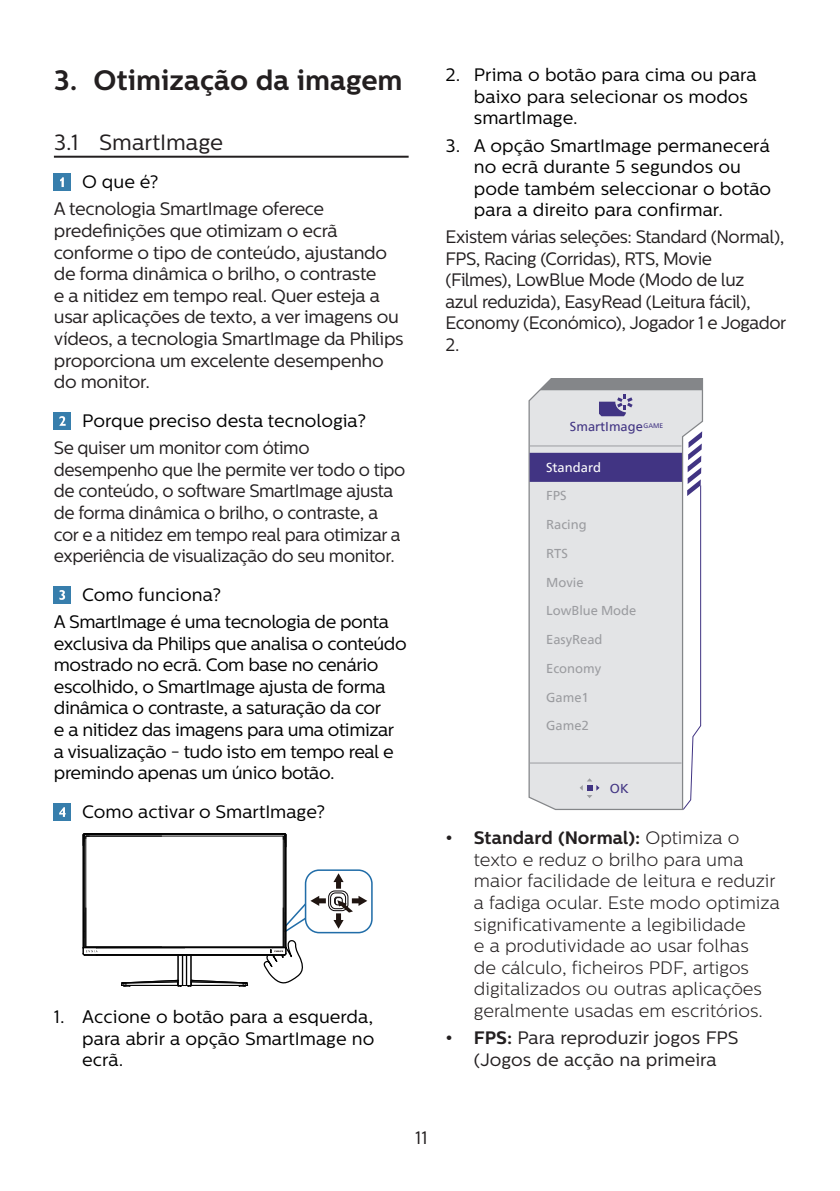
<style>
.page{position:relative;width:840px;height:1191px;background:#fff}
.page>*{position:absolute;margin:0;border:0;box-sizing:border-box;transform-origin:0 0}
.t1{font:700 28px "Centrale Sans";color:#231f20}
.t2{font:22px "Centrale Sans";color:#231f20}
.chapter-paragraph{font:18px/21.6px "Centrale Sans";letter-spacing:-.025em;color:#231f20;scale:.96 1}
.chapter-paragraph-2{font:18px/21.6px "Centrale Sans";letter-spacing:-.025em;color:#000}
.chapter-paragraph-3{font:18px/21.6px "Centrale Sans";letter-spacing:-.025em;color:#231f20}
.t3{font:300 18px/21.6px "Centrale Sans";color:#231f20}
.chapter-paragraph-4{font:18px/21.6px "Centrale Sans";color:#000}
.Heading_4{font:18px "Centrale Sans";color:#000}
.chapter-paragraph-5{font:18px/21.6px "Centrale Sans";color:#231f20;text-align:center}
.t4{font:12.8px "Neue Frutiger World";color:#9b9ca0}
.t5{font:12.8px "Neue Frutiger World";color:#413483}
.t6{font:12.8px "Neue Frutiger World";color:#fff}
.s1{font-weight:700}
</style>
<div class="page">
<hr style="left:54px;top:156px;width:354px;height:2px;background:#231f20">
<div style="left:54px;top:174px;width:17px;height:17px;background:#377eac"></div>
<svg style="left:60px;top:177px;width:4px;height:10px"></svg>
<div style="left:54px;top:412px;width:17px;height:17px;background:#377eac"></div>
<svg style="left:59px;top:416px;width:7px;height:10px"></svg>
<div style="left:54px;top:586px;width:17px;height:17px;background:#377eac"></div>
<svg style="left:59px;top:590px;width:6px;height:10px"></svg>
<div style="left:54px;top:803px;width:17px;height:17px;background:#377eac"></div>
<svg style="left:59px;top:807px;width:7px;height:10px"></svg>
<div style="left:304px;top:869px;width:68px;height:64px;border:2px solid #216da8;border-radius:14px"></div>
<svg style="left:333px;top:873px;width:10px;height:15px"></svg>
<div style="left:328px;top:890px;width:20px;height:21px;border:1px solid #080305;border-radius:6px"></div>
<div style="left:330px;top:892px;width:16px;height:17px;border:1px solid #080305;border-radius:5px"></div>
<hr style="left:83px;top:835px;width:1px;height:112px;background:#030303">
<hr style="left:84px;top:835px;width:1px;height:112px;background:#030303">
<hr style="left:85px;top:836px;width:1px;height:111px;background:#030303">
<hr style="left:84px;top:954px;width:200px;height:1px;background:#030303">
<hr style="left:84px;top:947px;width:201px;height:1px;background:#030303">
<hr style="left:86px;top:946px;width:197px;height:1px;background:#030303">
<svg style="left:84px;top:912px;width:1px;height:26px"></svg>
<hr style="left:177px;top:955px;width:1px;height:30px;background:#030303">
<hr style="left:178px;top:955px;width:1px;height:30px;background:#030303">
<hr style="left:182px;top:955px;width:1px;height:30px;background:#030303">
<hr style="left:186px;top:955px;width:1px;height:30px;background:#030303">
<hr style="left:190px;top:955px;width:1px;height:30px;background:#030303">
<hr style="left:191px;top:955px;width:1px;height:30px;background:#030303">
<hr style="left:86px;top:835px;width:197px;height:1px;background:#030303">
<hr style="left:84px;top:834px;width:200px;height:1px;background:#030303">
<hr style="left:84px;top:833px;width:200px;height:1px;background:#030303">
<hr style="left:283px;top:836px;width:1px;height:111px;background:#030303">
<hr style="left:284px;top:835px;width:1px;height:112px;background:#030303">
<hr style="left:285px;top:835px;width:1px;height:118px;background:#030303">
<svg style="left:83px;top:833px;width:14px;height:12px"></svg>
<svg style="left:121px;top:980px;width:127px;height:6px"></svg>
<svg style="left:279px;top:833px;width:7px;height:14px"></svg>
<svg style="left:262px;top:895px;width:111px;height:89px"></svg>
<svg style="left:83px;top:947px;width:14px;height:8px"></svg>
<div style="left:528px;top:378px;width:175px;height:432px;background:#e3e4e6"></div>
<svg style="left:682px;top:431px;width:19px;height:379px"></svg>
<hr style="left:529px;top:445px;width:152px;height:1px;background:#9b9ca0">
<hr style="left:529px;top:762px;width:152px;height:1px;background:#9b9ca0">
<div style="left:529px;top:453px;width:152px;height:29px;background:#413483"></div>
<svg style="left:579px;top:778px;width:20px;height:20px"></svg>
<svg style="left:539px;top:378px;width:162px;height:38px;background:#bbbcc3"></svg>
<p class="t1" style="left:54px;top:63px;width:350px">3. Otimização da imagem</p>
<p class="t2" style="left:54px;top:130px;width:171px">3.1 SmartImage</p>
<p class="Heading_4" style="left:82px;top:171px;width:78px">O que é?</p>
<p class="chapter-paragraph-3" style="left:54px;top:198px;width:351px">A tecnologia SmartImage oferece predefinições que otimizam o ecrã conforme o tipo de conteúdo, ajustando de forma dinâmica o brilho, o contraste<br>e a nitidez em tempo real. Quer esteja a usar aplicações de texto, a ver imagens ou vídeos, a tecnologia SmartImage da Philips proporciona um excelente desempenho do monitor.</p>
<p class="Heading_4" style="left:82px;top:410px;width:285px">Porque preciso desta tecnologia?</p>
<p class="chapter-paragraph" style="left:54px;top:437px;width:367px">Se quiser um monitor com ótimo desempenho que lhe permite ver todo o tipo de conteúdo, o software SmartImage ajusta de forma dinâmica o brilho, o contraste, a cor e a nitidez em tempo real para otimizar a experiência de visualização do seu monitor.</p>
<p class="Heading_4" style="left:82px;top:584px;width:140px">Como funciona?</p>
<p class="chapter-paragraph-2" style="left:54px;top:611px;width:354px">A SmartImage é uma tecnologia de ponta exclusiva da Philips que analisa o conteúdo mostrado no ecrã. Com base no cenário escolhido, o SmartImage ajusta de forma dinâmica o contraste, a saturação da cor<br>e a nitidez das imagens para uma otimizar a visualização - tudo isto em tempo real e premindo apenas um único botão.</p>
<p class="Heading_4" style="left:82px;top:801px;width:244px">Como activar o SmartImage?</p>
<p class="chapter-paragraph-2" style="left:82px;top:1006px;width:293px;text-align:justify;text-indent:-28px">1. Accione o botão para a esquerda, para abrir a opção SmartImage no ecrã.</p>
<p class="chapter-paragraph-4" style="left:473px;top:64px;width:284px;text-indent:-28px">2. Prima o botão para cima ou para baixo para selecionar os modos smartImage.</p>
<p class="chapter-paragraph-4" style="left:473px;top:135px;width:299px;text-indent:-28px">3. A opção SmartImage permanecerá no ecrã durante 5 segundos ou pode também seleccionar o botão para a direito para confirmar.</p>
<p class="chapter-paragraph" style="left:445px;top:226px;width:356px">Existem várias seleções: Standard (Normal), FPS, Racing (Corridas), RTS, Movie<br>(Filmes), LowBlue Mode (Modo de luz<br>azul reduzida), EasyRead (Leitura fácil), Economy (Económico), Jogador 1 e Jogador 2.</p>
<p class="t5" style="left:569px;top:417px;width:95px">SmartImage<sup>GAME</sup></p>
<p class="t6" style="left:546px;top:457px;width:56px">Standard</p>
<p class="t4" style="left:546px;top:486px;width:22px">FPS</p>
<p class="t4" style="left:546px;top:514px;width:42px">Racing</p>
<p class="t4" style="left:546px;top:543px;width:23px">RTS</p>
<p class="t4" style="left:546px;top:572px;width:39px">Movie</p>
<p class="t4" style="left:546px;top:601px;width:92px">LowBlue Mode</p>
<p class="t4" style="left:546px;top:629px;width:58px">EasyRead</p>
<p class="t4" style="left:546px;top:658px;width:56px">Economy</p>
<p class="t4" style="left:546px;top:687px;width:44px">Game1</p>
<p class="t4" style="left:546px;top:715px;width:44px">Game2</p>
<p class="t5" style="left:609px;top:778px;width:20px">OK</p>
<p class="t3" style="left:473px;top:827px;width:307px;text-indent:-28px"><span class="s1">• Standard (Normal):</span> Optimiza o texto e reduz o brilho para uma maior facilidade de leitura e reduzir a fadiga ocular. Este modo optimiza significativamente a legibilidade<br>e a produtividade ao usar folhas<br>de cálculo, ficheiros PDF, artigos digitalizados ou outras aplicações geralmente usadas em escritórios.</p>
<p class="chapter-paragraph-5" style="left:445px;top:1027px;width:294px"><span class="s1">• FPS:</span> Para reproduzir jogos FPS (Jogos de acção na primeira</p>
<p class="chapter-paragraph-3" style="left:415px;top:1127px;width:14px">11</p>
</div>
